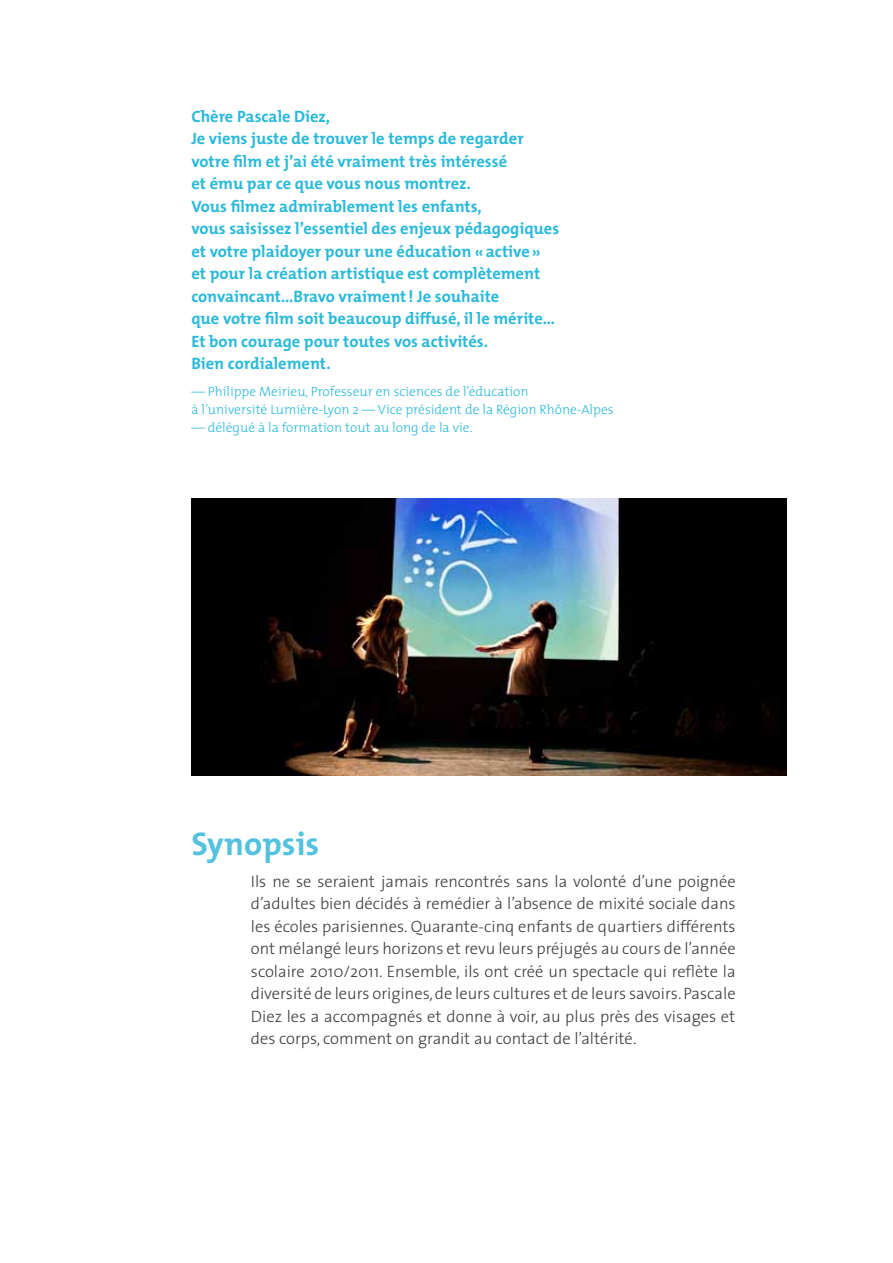
<style>
.page{position:relative;width:893px;height:1263px;background:#fff}
.page>*{position:absolute;margin:0;border:0;box-sizing:border-box;transform-origin:0 0}
.t1{font:700 33px "The Mix";color:#54c1de}
.t2{font:300 16.5px/22.5px "The Sans";color:#3e3d40;text-align:justify}
.t3{font:700 16.5px/22.5px "The Mix";color:#29b9da}
.t4{font:300 13.5px/18px "The Mix";color:#29b9da}
</style>
<div class="page">
<img style="left:191px;top:498px;width:596px;height:277px">
<p class="t3" style="left:191px;top:104px;width:369px">Chère Pascale Diez,<br>Je viens juste de trouver le temps de regarder votre film et j’ai été vraiment très intéressé<br>et ému par ce que vous nous montrez.<br>Vous filmez admirablement les enfants,<br>vous saisissez l’essentiel des enjeux pédagogiques et votre plaidoyer pour une éducation «active» et pour la création artistique est complètement convaincant…Bravo vraiment! Je souhaite<br>que votre film soit beaucoup diffusé, il le mérite… Et bon courage pour toutes vos activités.<br>Bien cordialement.</p>
<p class="t4" style="left:191px;top:382px;width:424px">— Philippe Meirieu, Professeur en sciences de l’éducation<br>à l’université Lumière-Lyon 2 — Vice président de la Région Rhône-Alpes</p>
<p class="t4" style="left:191px;top:418px;width:283px">— délégué à la formation tout au long de la vie.</p>
<h1 class="t1" style="left:191px;top:816px;width:129px">Synopsis</h1>
<p class="t2" style="left:251px;top:869px;width:486px">I ls ne se seraient jamais rencontrés sans la volonté d’une poignée d’adultes bien décidés à remédier à l’absence de mixité sociale dans les écoles parisiennes. Quarante-cinq enfants de quartiers différents ont mélangé leurs horizons et revu leurs préjugés au cours de l’année scolaire 2010/2011. E nsemble, ils ont créé un spectacle qui reflète la diversité de leurs origines, de leurs cultures et de leurs savoirs. Pascale Diez les a accompagnés et donne à voir, au plus près des visages et des corps, comment on grandit au contact de l’altérité.</p>
</div>
